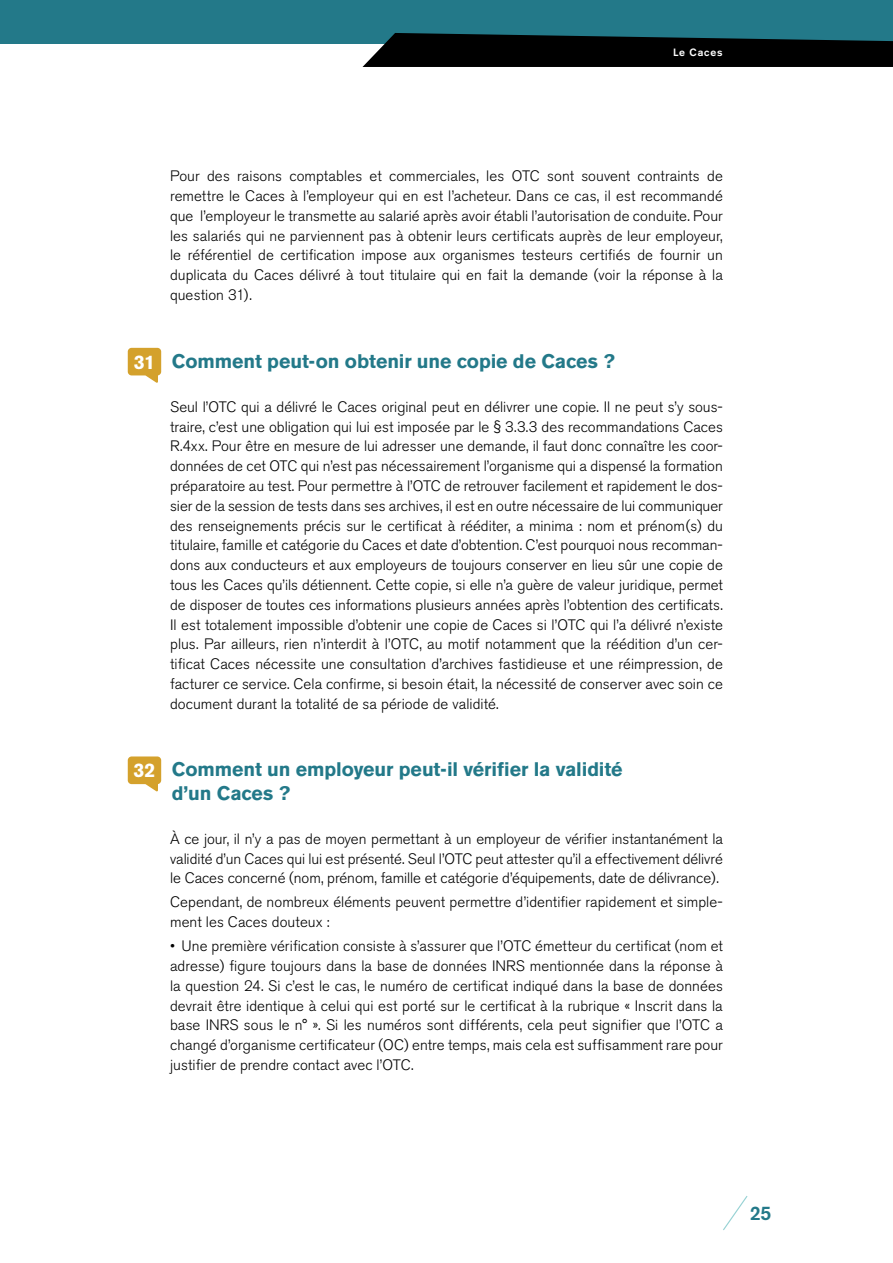
<style>
.page{position:relative;width:893px;height:1263px;background:#fff}
.page>*{position:absolute;margin:0;border:0;box-sizing:border-box;transform-origin:0 0}
.t1{font:700 19.5px/23.4px "Akzidenz Grotesk BE";letter-spacing:-.005em;color:#237989}
.t2{font:500 19.5px "Akzidenz Grotesk BE";color:#237989}
.t3{font:300 15px/19.8px "Akzidenz Grotesk BE";letter-spacing:.005em;color:#000;text-align:justify}
.t4{font:500 10.5px "Akzidenz Grotesk BE";letter-spacing:.08em;color:#fff}
.s1{color:#fff}
</style>
<div class="page">
<div style="left:0;top:0;width:893px;height:44px;background:#237989"></div>
<svg style="left:362px;top:33px;width:531px;height:34px;background:#081315"></svg>
<svg style="left:723px;top:1196px;width:25px;height:34px"></svg>
<svg style="left:128px;top:348px;width:33px;height:35px"></svg>
<svg style="left:128px;top:756px;width:33px;height:35px"></svg>
<p class="t4" style="left:673px;top:46px;width:51px">Le Caces</p>
<p class="t3" style="left:170px;top:166px;width:554px">Pour des raisons comptables et commerciales, les OTC sont souvent contraints de remettre le Caces à l’employeur qui en est l’acheteur. Dans ce cas, il est recommandé que l’employeur le transmette au salarié après avoir établi l’autorisation de conduite. Pour les salariés qui ne parviennent pas à obtenir leurs certificats auprès de leur employeur, le référentiel de certification impose aux organismes testeurs certifiés de fournir un duplicata du Caces délivré à tout titulaire qui en fait la demande (voir la réponse à la question 31).</p>
<h1 class="t1" style="left:134px;top:349px;width:483px"><span class="s1">31</span> Comment peut-on obtenir une copie de Caces ?</h1>
<p class="t3" style="left:170px;top:397px;width:554px">Seul l’OTC qui a délivré le Caces original peut en délivrer une copie. Il ne peut s’y sous&shy;traire, c’est une obligation qui lui est imposée par le § 3.3.3 des recommandations Caces R.4xx. Pour être en mesure de lui adresser une demande, il faut donc connaître les coor&shy;données de cet OTC qui n’est pas nécessairement l’organisme qui a dispensé la formation préparatoire au test. Pour permettre à l’OTC de retrouver facilement et rapidement le dos&shy;sier de la session de tests dans ses archives, il est en outre nécessaire de lui communiquer des renseignements précis sur le certificat à rééditer, a minima : nom et prénom(s) du titulaire, famille et catégorie du Caces et date d’obtention. C’est pourquoi nous recomman&shy;dons aux conducteurs et aux employeurs de toujours conserver en lieu sûr une copie de tous les Caces qu’ils détiennent. Cette copie, si elle n’a guère de valeur juridique, permet de disposer de toutes ces informations plusieurs années après l’obtention des certificats.<br>Il est totalement impossible d’obtenir une copie de Caces si l’OTC qui l’a délivré n’existe plus. Par ailleurs, rien n’interdit à l’OTC, au motif notamment que la réédition d’un cer&shy;tificat Caces nécessite une consultation d’archives fastidieuse et une réimpression, de facturer ce service. Cela confirme, si besoin était, la nécessité de conserver avec soin ce document durant la totalité de sa période de validité.</p>
<h1 class="t1" style="left:172px;top:758px;width:452px;text-indent:-38px"><span class="s1">32</span> Comment un employeur peut-il vérifier la validité d’un Caces ?</h1>
<p class="t3" style="left:170px;top:829px;width:554px">À ce jour, il n’y a pas de moyen permettant à un employeur de vérifier instantanément la validité d’un Caces qui lui est présenté. Seul l’OTC peut attester qu’il a effectivement délivré le Caces concerné (nom, prénom, famille et catégorie d’équipements, date de délivrance).</p>
<p class="t3" style="left:170px;top:893px;width:554px">Cependant, de nombreux éléments peuvent permettre d’identifier rapidement et simple&shy;ment les Caces douteux :</p>
<p class="t3" style="left:170px;top:936px;width:554px">• Une première vérification consiste à s’assurer que l’OTC émetteur du certificat (nom et adresse) figure toujours dans la base de données INRS mentionnée dans la réponse à la question 24. Si c’est le cas, le numéro de certificat indiqué dans la base de données devrait être identique à celui qui est porté sur le certificat à la rubrique « Inscrit dans la base INRS sous le n° ». Si les numéros sont différents, cela peut signifier que l’OTC a changé d’organisme certificateur (OC) entre temps, mais cela est suffisamment rare pour justifier de prendre contact avec l’OTC.</p>
<h1 class="t2" style="left:750px;top:1201px;width:23px">25</h1>
</div>
